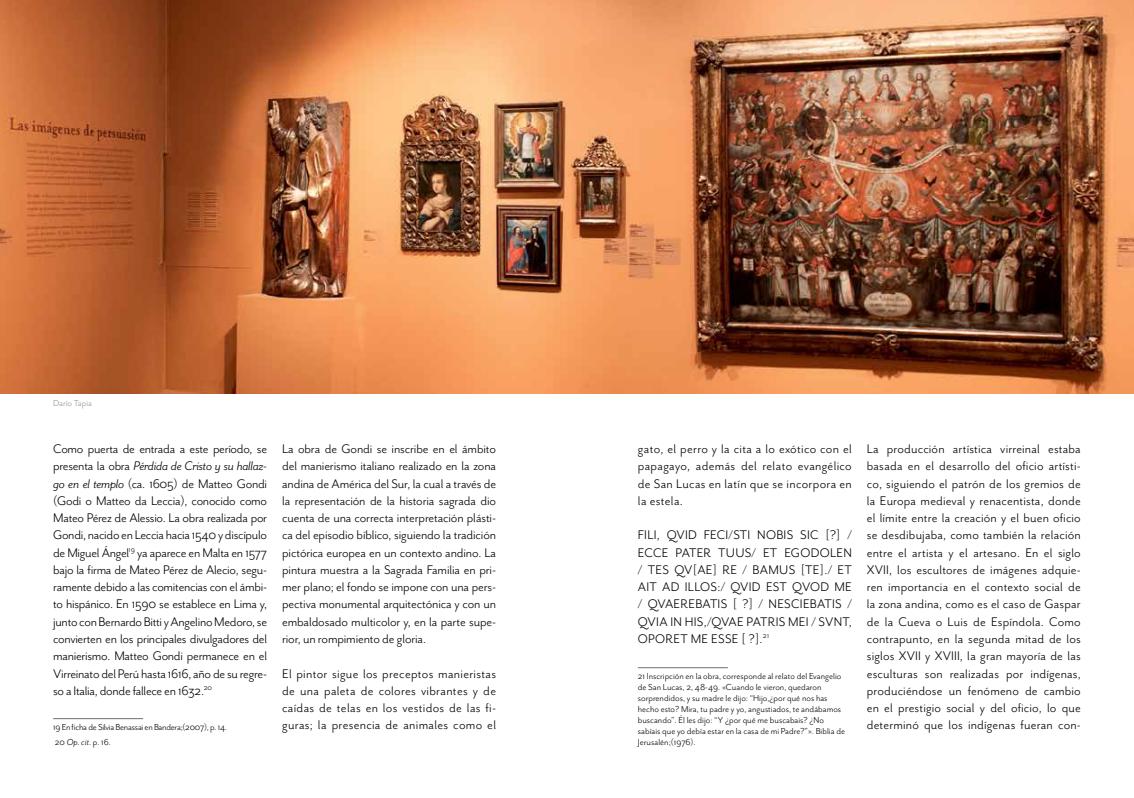
<style>
.page{position:relative;width:1134px;height:798px;background:#fff}
.page>*{position:absolute;margin:0;border:0;box-sizing:border-box;transform-origin:0 0}
.t1{font:14.38px/17.2px "Mr Eaves San OT";letter-spacing:.01em;color:#000;text-align:justify}
.t2{font:10px/11px "Mr Eaves San OT";color:#000}
.t3{font:10px/15.1px "Mr Eaves San OT";letter-spacing:-.025em;color:#000}
.t4{font:10px "Mr Eaves San OT";color:#939598}
.s1{font-style:italic}
</style>
<div class="page">
<img style="left:0;top:0;width:1134px;height:393px">
<hr style="left:53px;top:718px;width:90px;height:1px;background:#6d6e71">
<hr style="left:638px;top:667px;width:90px;height:1px;background:#6d6e71">
<p class="t4" style="left:53px;top:397px;width:40px">Darío Tapia</p>
<p class="t1" style="left:53px;top:440px;width:215px">Como puerta de entrada a este período, se presenta la obra <span class="s1">Pérdida de Cristo y su hallaz&shy;go en el templo</span> (ca. 1605) de Matteo Gondi (Godi o Matteo da Leccia), conocido como Mateo Pérez de Alessio. La obra realizada por Gondi, nacido en Leccia hacia 1540 y discípulo de Miguel Ángel<sup>19</sup> ya aparece en Malta en 1577 bajo la firma de Mateo Pérez de Alecio, segu&shy;ramente debido a las comitencias con el ámbi&shy;to hispánico. En 1590 se establece en Lima y, junto con Bernardo Bitti y Angelino Medoro, se convierten en los principales divulgadores del manierismo. Matteo Gondi permanece en el Virreinato del Perú hasta 1616, año de su regre&shy;so a Italia, donde fallece en 1632.<sup>20</sup></p>
<p class="t3" style="left:53px;top:719px;width:176px">19 En ficha de Silvia Benassai en Bandera;(2007), p. 14.<br>20 <span class="s1">Op. cit</span>. p. 16.</p>
<p class="t1" style="left:282px;top:440px;width:215px">La obra de Gondi se inscribe en el ámbito del manierismo italiano realizado en la zona andina de América del Sur, la cual a través de la representación de la historia sagrada dio cuenta de una correcta interpretación plásti&shy;ca del episodio bíblico, siguiendo la tradición pictórica europea en un contexto andino. La pintura muestra a la Sagrada Familia en pri&shy;mer plano; el fondo se impone con una pers&shy;pectiva monumental arquitectónica y con un embaldosado multicolor y, en la parte supe&shy;rior, un rompimiento de gloria.</p>
<p class="t1" style="left:282px;top:664px;width:215px">El pintor sigue los preceptos manieristas de una paleta de colores vibrantes y de caídas de telas en los vestidos de las fi&shy;guras; la presencia de animales como el</p>
<p class="t1" style="left:638px;top:440px;width:215px">gato, el perro y la cita a lo exótico con el papagayo, además del relato evangélico de San Lucas en latín que se incorpora en la estela.</p>
<p class="t1" style="left:638px;top:526px;width:215px">FILI, QVID FECI/STI NOBIS SIC [?] / ECCE PATER TUUS/ ET EGODOLEN / TES QV[AE] RE / BAMUS [TE]./ ET AIT AD ILLOS:/ QVID EST QVOD ME / QVAEREBATIS [ ?] / NESCIEBATIS / QVIA IN HIS,/QVAE PATRIS MEI / SVNT, OPORET ME ESSE [ ?].<sup>21</sup></p>
<p class="t2" style="left:638px;top:670px;width:209px">21 Inscripción en la obra, corresponde al relato del Evangelio de San Lucas, 2, 48-49. «Cuando le vieron, quedaron sorprendidos, y su madre le dijo: “Hijo,¿por qué nos has hecho esto? Mira, tu padre y yo, angustiados, te andábamos buscando”. Él les dijo: “Y ¿por qué me buscabais? ¿No sabíais que yo debía estar en la casa de mi Padre?”». Biblia de Jerusalén;(1976).</p>
<p class="t1" style="left:867px;top:440px;width:216px">La producción artística virreinal estaba basada en el desarrollo del oficio artísti&shy;co, siguiendo el patrón de los gremios de la Europa medieval y renacentista, donde el límite entre la creación y el buen oficio se desdibujaba, como también la relación entre el artista y el artesano. En el siglo XVII, los escultores de imágenes adquie&shy;ren importancia en el contexto social de la zona andina, como es el caso de Gaspar de la Cueva o Luis de Espíndola. Como contrapunto, en la segunda mitad de los siglos XVII y XVIII, la gran mayoría de las esculturas son realizadas por indígenas, produciéndose un fenómeno de cambio en el prestigio social y del oficio, lo que determinó que los indígenas fueran con-</p>
</div>
